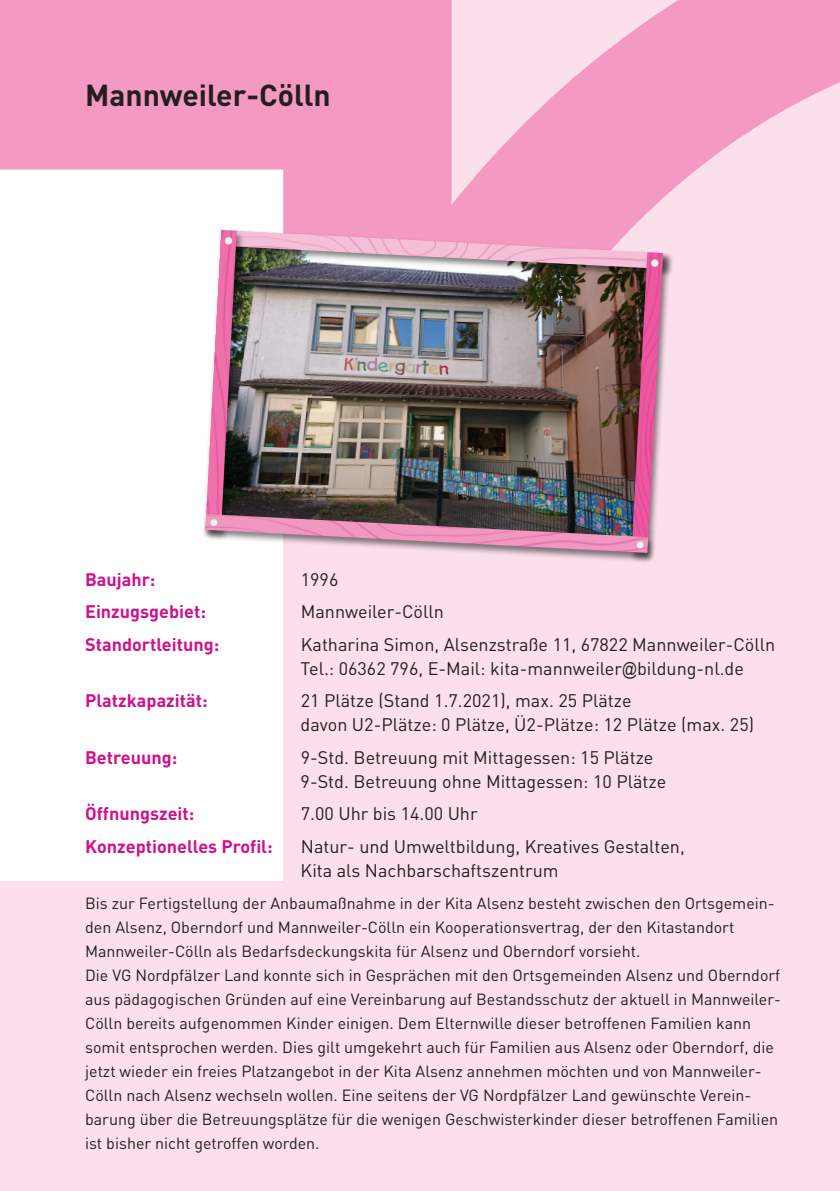
<style>
.page{position:relative;width:840px;height:1191px;background:#fff}
.page>*{position:absolute;margin:0;border:0;box-sizing:border-box;transform-origin:0 0}
.t1{font:700 30px "DIN";color:#231f20}
.t2{font:18px/24px "DIN";color:#231f20}
.t3{font:700 18px "DIN";color:#ce118c}
.t4{font:16px/24px "DIN";color:#231f20}
.s1{font-family:"Arial Narrow"}
</style>
<div class="page">
<div style="left:283px;top:0;width:556px;height:1191px;background:#fbdfeb"></div>
<svg style="left:0;top:0;width:839px;height:223px;fill:#f499c2"></svg>
<img style="left:251px;top:283px;width:373px;height:224px">
<img style="left:251px;top:223px;width:386px;height:60px">
<img style="left:251px;top:230px;width:386px;height:39px">
<img style="left:236px;top:230px;width:15px;height:277px">
<img style="left:205px;top:230px;width:31px;height:277px">
<img style="left:624px;top:246px;width:49px;height:261px">
<img style="left:631px;top:252px;width:31px;height:255px">
<img style="left:203px;top:507px;width:453px;height:55px">
<img style="left:205px;top:514px;width:442px;height:39px">
<svg style="left:209px;top:518px;width:8px;height:8px"></svg>
<svg style="left:224px;top:237px;width:8px;height:8px"></svg>
<svg style="left:635px;top:540px;width:8px;height:8px"></svg>
<svg style="left:650px;top:259px;width:8px;height:8px"></svg>
<div style="left:0;top:881px;width:839px;height:310px;background:#fbdfeb"></div>
<p class="t1" style="left:85px;top:85px;width:247px">Mannweiler-Cölln</p>
<p class="t3" style="left:85px;top:573px;width:72px">Baujahr:</p>
<p class="t2" style="left:300px;top:569px;width:39px">1996</p>
<p class="t3" style="left:85px;top:605px;width:122px">Einzugsgebiet:</p>
<p class="t2" style="left:300px;top:602px;width:144px">Mannweiler-Cölln</p>
<p class="t3" style="left:85px;top:638px;width:135px">Standortleitung:</p>
<p class="t2" style="left:300px;top:634px;width:476px">Katharina Simon, Alsenzstraße 11, 67822 Mannweiler-Cölln<br>Tel.: 06362 796, E-Mail: kita-mannweiler<span class="s1">@</span>bildung-nl.de</p>
<p class="t3" style="left:85px;top:694px;width:124px">Platzkapazität:</p>
<p class="t2" style="left:300px;top:691px;width:454px">21 Plätze (Stand 1.7.2021), max. 25 Plätze<br>davon U2-Plätze: 0 Plätze, Ü2-Plätze: 12 Plätze (max. 25)</p>
<p class="t3" style="left:85px;top:751px;width:94px">Betreuung:</p>
<p class="t2" style="left:300px;top:747px;width:367px">9-Std. Betreuung mit Mittagessen: 15 Plätze<br>9-Std. Betreuung ohne Mittagessen: 10 Plätze</p>
<p class="t3" style="left:85px;top:807px;width:111px">Öffnungszeit:</p>
<p class="t2" style="left:300px;top:804px;width:178px">7.00 Uhr bis 14.00 Uhr</p>
<p class="t3" style="left:85px;top:840px;width:189px">Konzeptionelles Profil:</p>
<p class="t2" style="left:300px;top:836px;width:385px">Natur- und Umweltbildung, Kreatives Gestalten,<br>Kita als Nachbarschaftszentrum</p>
<p class="t4" style="left:85px;top:893px;width:697px">Bis zur Fertigstellung der Anbaumaßnahme in der Kita Alsenz besteht zwischen den Ortsgemein&shy;den Alsenz, Oberndorf und Mannweiler-Cölln ein Kooperationsvertrag, der den Kitastandort Mannweiler-Cölln als Bedarfsdeckungskita für Alsenz und Oberndorf vorsieht.<br>Die VG Nordpfälzer Land konnte sich in Gesprächen mit den Ortsgemeinden Alsenz und Oberndorf aus pädagogischen Gründen auf eine Vereinbarung auf Bestandsschutz der aktuell in Mannweiler-Cölln bereits aufgenommen Kinder einigen. Dem Elternwille dieser betroffenen Familien kann somit entsprochen werden. Dies gilt umgekehrt auch für Familien aus Alsenz oder Oberndorf, die jetzt wieder ein freies Platzangebot in der Kita Alsenz annehmen möchten und von Mannweiler-Cölln nach Alsenz wechseln wollen. Eine seitens der VG Nordpfälzer Land gewünschte Verein&shy;barung über die Betreuungsplätze für die wenigen Geschwisterkinder dieser betroffenen Familien ist bisher nicht getroffen worden.</p>
</div>
